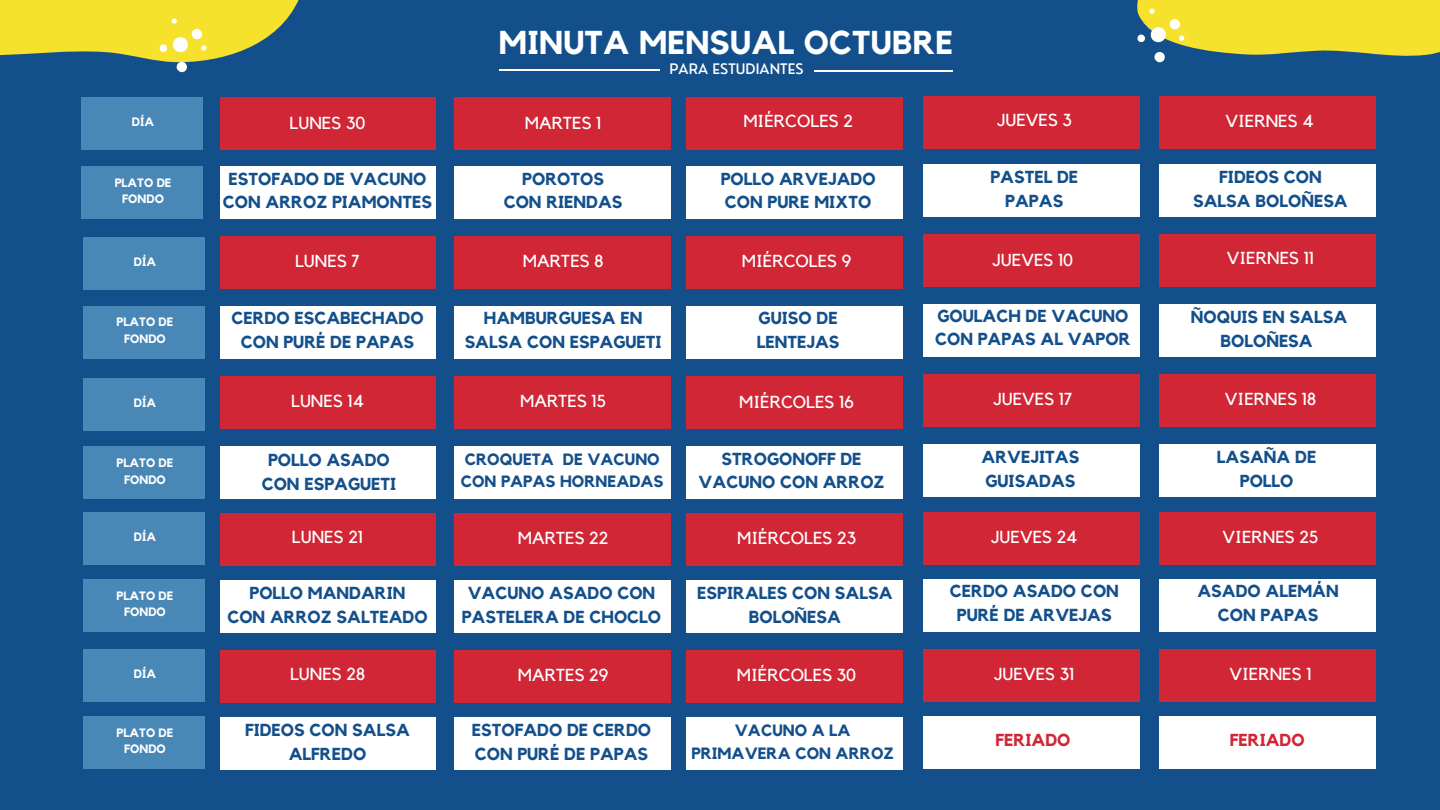
<style>
.page{position:relative;width:1440px;height:810px;background:#134f8b}
.page>*{position:absolute;margin:0;border:0;box-sizing:border-box;transform-origin:0 0}
.t1{font:700 32.9px "Kollektif";letter-spacing:.005em;color:#fff}
.t2{font:700 17.3px/23.9px "Kollektif";color:#134f8b;text-align:center}
.t3{font:17.3px "Kollektif";color:#fff}
.t4{font:700 17.3px "Kollektif";color:#d02635}
.t5{font:700 16.3px/22.5px "Kollektif";color:#134f8b}
.t6{font:500 14.2px "Nourd";letter-spacing:.005em;color:#fff}
.t7{font:700 12.1px "Kollektif";color:#fff}
</style>
<div class="page">
<div style="left:220px;top:98px;width:216px;height:52px;background:#d02635"></div>
<div style="left:454px;top:98px;width:216px;height:52px;background:#d02635"></div>
<div style="left:687px;top:98px;width:216px;height:52px;background:#d02635"></div>
<div style="left:81px;top:98px;width:121px;height:52px;background:#4887b6"></div>
<div style="left:923px;top:96px;width:216px;height:52px;background:#d02635"></div>
<div style="left:1159px;top:96px;width:216px;height:52px;background:#d02635"></div>
<div style="left:220px;top:166px;width:216px;height:53px;background:#fff"></div>
<div style="left:454px;top:166px;width:216px;height:53px;background:#fff"></div>
<div style="left:687px;top:166px;width:216px;height:53px;background:#fff"></div>
<div style="left:81px;top:166px;width:121px;height:53px;background:#4887b6"></div>
<div style="left:923px;top:165px;width:216px;height:52px;background:#fff"></div>
<div style="left:1159px;top:165px;width:216px;height:52px;background:#fff"></div>
<div style="left:220px;top:236px;width:216px;height:52px;background:#d02635"></div>
<div style="left:454px;top:236px;width:216px;height:52px;background:#d02635"></div>
<div style="left:687px;top:236px;width:216px;height:52px;background:#d02635"></div>
<div style="left:923px;top:234px;width:216px;height:53px;background:#d02635"></div>
<div style="left:1159px;top:234px;width:216px;height:53px;background:#d02635"></div>
<div style="left:220px;top:306px;width:216px;height:52px;background:#fff"></div>
<div style="left:454px;top:306px;width:216px;height:52px;background:#fff"></div>
<div style="left:687px;top:306px;width:216px;height:52px;background:#fff"></div>
<div style="left:923px;top:304px;width:216px;height:53px;background:#fff"></div>
<div style="left:1159px;top:304px;width:216px;height:53px;background:#fff"></div>
<div style="left:220px;top:376px;width:216px;height:52px;background:#d02635"></div>
<div style="left:454px;top:376px;width:216px;height:52px;background:#d02635"></div>
<div style="left:687px;top:376px;width:216px;height:52px;background:#d02635"></div>
<div style="left:923px;top:374px;width:216px;height:53px;background:#d02635"></div>
<div style="left:1159px;top:374px;width:216px;height:53px;background:#d02635"></div>
<div style="left:220px;top:514px;width:216px;height:52px;background:#d02635"></div>
<div style="left:454px;top:514px;width:216px;height:52px;background:#d02635"></div>
<div style="left:687px;top:514px;width:216px;height:52px;background:#d02635"></div>
<div style="left:923px;top:512px;width:216px;height:52px;background:#d02635"></div>
<div style="left:1159px;top:512px;width:216px;height:52px;background:#d02635"></div>
<div style="left:83px;top:237px;width:121px;height:53px;background:#4887b6"></div>
<div style="left:83px;top:306px;width:121px;height:52px;background:#4887b6"></div>
<div style="left:83px;top:378px;width:121px;height:52px;background:#4887b6"></div>
<div style="left:83px;top:447px;width:121px;height:52px;background:#4887b6"></div>
<div style="left:83px;top:512px;width:121px;height:53px;background:#4887b6"></div>
<div style="left:83px;top:580px;width:121px;height:52px;background:#4887b6"></div>
<div style="left:220px;top:446px;width:216px;height:52px;background:#fff"></div>
<div style="left:454px;top:446px;width:216px;height:52px;background:#fff"></div>
<div style="left:687px;top:446px;width:216px;height:52px;background:#fff"></div>
<div style="left:923px;top:444px;width:216px;height:53px;background:#fff"></div>
<div style="left:1159px;top:444px;width:216px;height:53px;background:#fff"></div>
<div style="left:220px;top:581px;width:216px;height:52px;background:#fff"></div>
<div style="left:454px;top:581px;width:216px;height:52px;background:#fff"></div>
<div style="left:687px;top:581px;width:216px;height:52px;background:#fff"></div>
<div style="left:923px;top:579px;width:216px;height:52px;background:#fff"></div>
<div style="left:1159px;top:579px;width:216px;height:52px;background:#fff"></div>
<hr style="left:499px;top:69px;width:161px;height:2px;background:#fff">
<hr style="left:814px;top:70px;width:139px;height:1px;background:#fff">
<div style="left:220px;top:651px;width:216px;height:52px;background:#d02635"></div>
<div style="left:454px;top:651px;width:216px;height:52px;background:#d02635"></div>
<div style="left:687px;top:651px;width:216px;height:52px;background:#d02635"></div>
<div style="left:923px;top:649px;width:216px;height:52px;background:#d02635"></div>
<div style="left:1159px;top:649px;width:216px;height:52px;background:#d02635"></div>
<div style="left:83px;top:649px;width:121px;height:53px;background:#4887b6"></div>
<div style="left:83px;top:717px;width:121px;height:52px;background:#4887b6"></div>
<div style="left:220px;top:718px;width:216px;height:52px;background:#fff"></div>
<div style="left:454px;top:718px;width:216px;height:52px;background:#fff"></div>
<div style="left:687px;top:718px;width:216px;height:52px;background:#fff"></div>
<div style="left:923px;top:716px;width:216px;height:52px;background:#fff"></div>
<div style="left:1159px;top:716px;width:216px;height:52px;background:#fff"></div>
<svg style="left:0;top:0;width:343px;height:144px"></svg>
<svg style="left:1137px;top:0;width:303px;height:63px"></svg>
<svg style="left:158px;top:17px;width:50px;height:57px"></svg>
<p class="t1" style="left:499px;top:27px;width:456px">MINUTA MENSUAL OCTUBRE</p>
<p class="t6" style="left:669px;top:60px;width:136px">PARA ESTUDIANTES</p>
<h3 class="t7" style="left:132px;top:117px;width:24px">DÍA</h3>
<p class="t3" style="left:290px;top:115px;width:77px">LUNES 30</p>
<p class="t3" style="left:525px;top:115px;width:78px">MARTES 1</p>
<p class="t3" style="left:743px;top:113px;width:111px">MIÉRCOLES 2</p>
<h2 class="t3" style="left:997px;top:112px;width:76px">JUEVES 3</h2>
<p class="t3" style="left:1225px;top:113px;width:90px">VIERNES 4</p>
<p class="t7" style="left:115px;top:177px;width:58px">PLATO DE</p>
<p class="t7" style="left:122px;top:193px;width:43px">FONDO</p>
<h3 class="t2" style="left:223px;top:167px;width:211px">ESTOFADO DE VACUNO<br>CON ARROZ PIAMONTES</h3>
<h2 class="t2" style="left:504px;top:167px;width:120px">POROTOS<br>CON RIENDAS</h2>
<p class="t2" style="left:721px;top:167px;width:156px;text-align:left">POLLO ARVEJADO<br>CON PURE MIXTO</p>
<p class="t2" style="left:990px;top:166px;width:89px">PASTEL DE<br>PAPAS</p>
<h1 class="t2" style="left:1193px;top:166px;width:156px">FIDEOS CON<br>SALSA BOLOÑESA</h1>
<p class="t7" style="left:134px;top:256px;width:24px">DÍA</p>
<p class="t3" style="left:295px;top:253px;width:66px">LUNES 7</p>
<h3 class="t3" style="left:523px;top:253px;width:82px">MARTES 8</h3>
<h3 class="t3" style="left:742px;top:253px;width:111px">MIÉRCOLES 9</h3>
<h3 class="t3" style="left:993px;top:252px;width:82px">JUEVES 10</h3>
<h3 class="t3" style="left:1227px;top:250px;width:89px">VIERNES 11</h3>
<p class="t7" style="left:117px;top:317px;width:58px">PLATO DE</p>
<p class="t7" style="left:124px;top:333px;width:43px">FONDO</p>
<h2 class="t2" style="left:231px;top:307px;width:194px">CERDO ESCABECHADO<br>CON PURÉ DE PAPAS</h2>
<h2 class="t2" style="left:465px;top:307px;width:198px">HAMBURGUESA EN<br>SALSA CON ESPAGUETI</h2>
<h2 class="t2" style="left:757px;top:307px;width:84px;text-align:left">GUISO DE<br>LENTEJAS</h2>
<h2 class="t2" style="left:935px;top:304px;width:197px;text-align:left">GOULACH DE VACUNO<br>CON PAPAS AL VAPOR</h2>
<h2 class="t2" style="left:1191px;top:306px;width:158px">ÑOQUIS EN SALSA<br>BOLOÑESA</h2>
<p class="t7" style="left:134px;top:397px;width:24px">DÍA</p>
<h2 class="t3" style="left:291px;top:393px;width:74px">LUNES 14</h2>
<h3 class="t3" style="left:520px;top:393px;width:87px">MARTES 15</h3>
<h3 class="t3" style="left:739px;top:394px;width:117px">MIÉRCOLES 16</h3>
<h3 class="t3" style="left:993px;top:391px;width:81px">JUEVES 17</h3>
<h3 class="t3" style="left:1225px;top:391px;width:93px">VIERNES 18</h3>
<p class="t7" style="left:117px;top:457px;width:58px">PLATO DE</p>
<h3 class="t7" style="left:124px;top:474px;width:43px">FONDO</h3>
<h2 class="t5" style="left:461px;top:448px;width:204px">CROQUETA DE VACUNO<br>CON PAPAS HORNEADAS</h2>
<h3 class="t2" style="left:1217px;top:445px;width:101px">LASAÑA DE<br>POLLO</h3>
<h3 class="t2" style="left:262px;top:449px;width:136px">POLLO ASADO<br>CON ESPAGUETI</h3>
<h3 class="t2" style="left:699px;top:447px;width:187px">STROGONOFF DE<br>VACUNO CON ARROZ</h3>
<h2 class="t2" style="left:982px;top:445px;width:99px;text-align:left">ARVEJITAS<br>GUISADAS</h2>
<h2 class="t7" style="left:134px;top:531px;width:24px">DÍA</h2>
<h2 class="t3" style="left:292px;top:529px;width:73px">LUNES 21</h2>
<h2 class="t3" style="left:518px;top:530px;width:92px">MARTES 22</h2>
<h2 class="t3" style="left:737px;top:530px;width:120px">MIÉRCOLES 23</h2>
<h2 class="t3" style="left:991px;top:529px;width:88px">JUEVES 24</h2>
<p class="t3" style="left:1223px;top:529px;width:97px">VIERNES 25</p>
<h3 class="t7" style="left:117px;top:590px;width:58px">PLATO DE</h3>
<h2 class="t7" style="left:124px;top:607px;width:43px">FONDO</h2>
<h2 class="t2" style="left:227px;top:582px;width:202px">POLLO MANDARIN<br>CON ARROZ SALTEADO</h2>
<h3 class="t2" style="left:462px;top:582px;width:201px">VACUNO ASADO CON<br>PASTELERA DE CHOCLO</h3>
<h3 class="t2" style="left:950px;top:580px;width:171px">CERDO ASADO CON<br>PURÉ DE ARVEJAS</h3>
<h2 class="t2" style="left:1197px;top:580px;width:143px">ASADO ALEMÁN<br>CON PAPAS</h2>
<h2 class="t2" style="left:697px;top:582px;width:197px">ESPIRALES CON SALSA<br>BOLOÑESA</h2>
<h2 class="t7" style="left:134px;top:668px;width:24px">DÍA</h2>
<h3 class="t3" style="left:290px;top:666px;width:76px">LUNES 28</h3>
<h2 class="t3" style="left:518px;top:667px;width:92px">MARTES 29</h2>
<h3 class="t3" style="left:737px;top:667px;width:121px">MIÉRCOLES 30</h3>
<h2 class="t3" style="left:994px;top:666px;width:82px">JUEVES 31</h2>
<h3 class="t3" style="left:1229px;top:666px;width:84px">VIERNES 1</h3>
<p class="t7" style="left:117px;top:727px;width:58px">PLATO DE</p>
<p class="t7" style="left:124px;top:744px;width:43px">FONDO</p>
<p class="t2" style="left:245px;top:719px;width:166px">FIDEOS CON SALSA<br>ALFREDO</p>
<h3 class="t2" style="left:472px;top:719px;width:181px;text-align:left">ESTOFADO DE CERDO<br>CON PURÉ DE PAPAS</h3>
<h2 class="t5" style="left:691px;top:720px;width:204px;text-align:center">VACUNO A LA<br>PRIMAVERA CON ARROZ</h2>
<h3 class="t4" style="left:996px;top:732px;width:76px">FERIADO</h3>
<h3 class="t4" style="left:1230px;top:732px;width:76px">FERIADO</h3>
</div>
